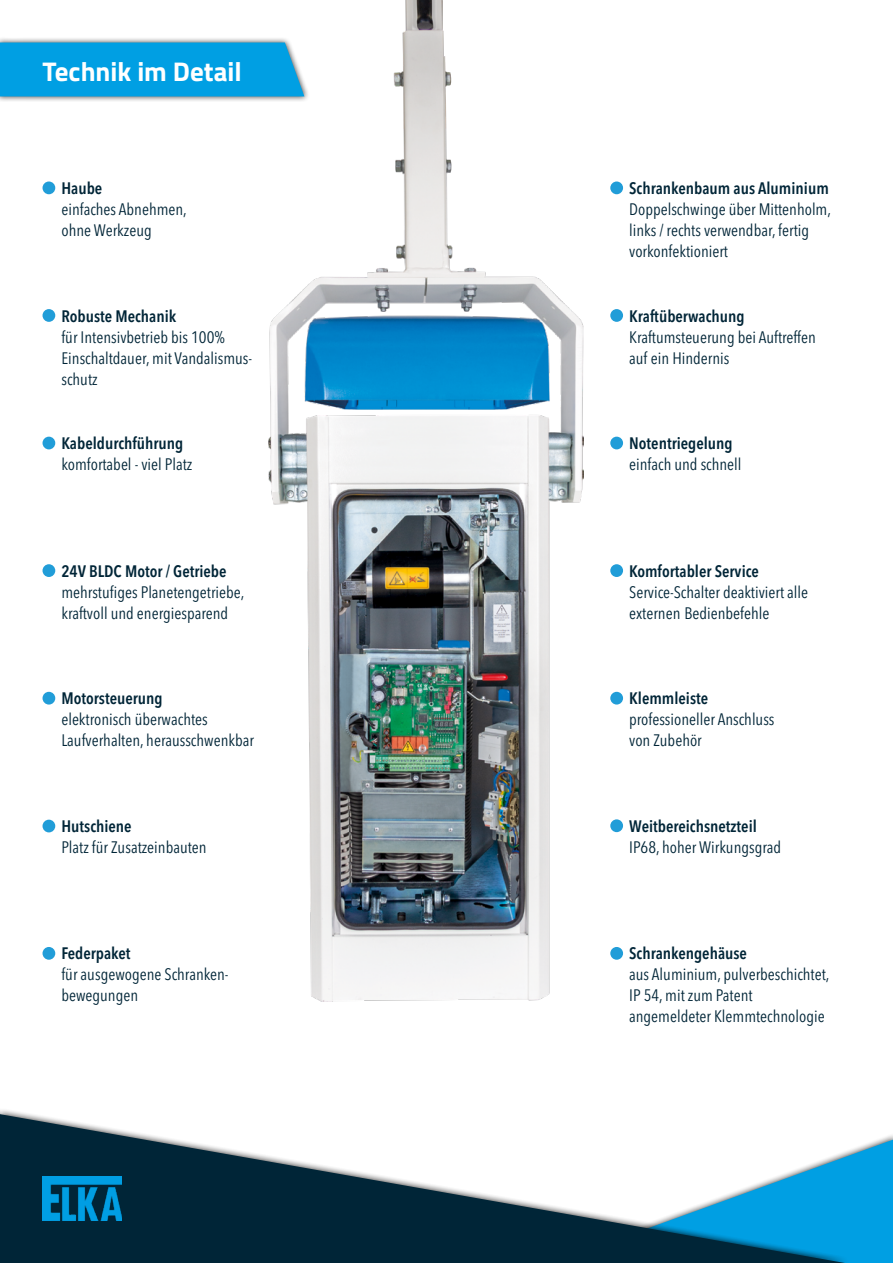
<style>
.page{position:relative;width:893px;height:1263px;background:#fff}
.page>*{position:absolute;margin:0;border:0;box-sizing:border-box;transform-origin:0 0}
.t1{font:700 27px "Titillium Web";color:#fff}
.t2{font:condensed 16.5px/21px "Avenir Next LT Pro";color:#002537}
.t3{font:600 condensed 16.5px "Avenir Next LT Pro";color:#002537}
</style>
<div class="page">
<img style="left:269px;top:0;width:314px;height:1001px">
<div style="left:0;top:37px;width:310px;height:65px;background:#000;opacity:.75"></div>
<div style="left:0;top:43px;width:304px;height:53px;background:#009fe3"></div>
<div style="left:43px;top:181px;width:12px;height:13px;background:#219dd8;border-radius:50%"></div>
<div style="left:43px;top:309px;width:12px;height:13px;background:#219dd8;border-radius:50%"></div>
<div style="left:43px;top:437px;width:12px;height:12px;background:#219dd8;border-radius:50%"></div>
<div style="left:43px;top:564px;width:12px;height:13px;background:#219dd8;border-radius:50%"></div>
<div style="left:43px;top:692px;width:12px;height:12px;background:#219dd8;border-radius:50%"></div>
<div style="left:43px;top:820px;width:12px;height:12px;background:#219dd8;border-radius:50%"></div>
<div style="left:43px;top:947px;width:12px;height:13px;background:#219dd8;border-radius:50%"></div>
<div style="left:610px;top:181px;width:13px;height:13px;background:#219dd8;border-radius:50%"></div>
<div style="left:610px;top:309px;width:13px;height:13px;background:#219dd8;border-radius:50%"></div>
<div style="left:610px;top:437px;width:13px;height:12px;background:#219dd8;border-radius:50%"></div>
<div style="left:610px;top:564px;width:13px;height:13px;background:#219dd8;border-radius:50%"></div>
<div style="left:610px;top:692px;width:13px;height:12px;background:#219dd8;border-radius:50%"></div>
<div style="left:610px;top:819px;width:13px;height:13px;background:#219dd8;border-radius:50%"></div>
<div style="left:610px;top:947px;width:13px;height:13px;background:#219dd8;border-radius:50%"></div>
<svg style="left:849px;top:1139px;width:44px;height:124px;background:#0fa3e2"></svg>
<svg style="left:0;top:1114px;width:845px;height:149px"></svg>
<img style="left:43px;top:1176px;width:79px;height:44px">
<h1 class="t1" style="left:43px;top:51px;width:201px">Technik im Detail</h1>
<p class="t3" style="left:61px;top:178px;width:42px">Haube</p>
<p class="t2" style="left:61px;top:199px;width:127px">einfaches Abnehmen, ohne Werkzeug</p>
<p class="t3" style="left:61px;top:306px;width:116px">Robuste Mechanik</p>
<p class="t2" style="left:61px;top:326px;width:192px">für Intensivbetrieb bis 100%<br>Einschaltdauer, mit Vandalismus&shy;schutz</p>
<p class="t3" style="left:61px;top:433px;width:123px">Kabeldurchführung</p>
<p class="t2" style="left:61px;top:454px;width:133px">komfortabel - viel Platz</p>
<p class="t3" style="left:61px;top:561px;width:167px">24V BLDC Motor / Getriebe</p>
<p class="t2" style="left:61px;top:581px;width:184px">mehrstufiges Planetengetriebe, kraftvoll und energiesparend</p>
<p class="t3" style="left:61px;top:688px;width:103px">Motorsteuerung</p>
<p class="t2" style="left:61px;top:709px;width:194px">elektronisch überwachtes<br>Laufverhalten, herausschwenkbar</p>
<p class="t3" style="left:61px;top:816px;width:72px">Hutschiene</p>
<p class="t2" style="left:61px;top:836px;width:147px">Platz für Zusatzeinbauten</p>
<p class="t3" style="left:61px;top:943px;width:71px">Federpaket</p>
<p class="t2" style="left:61px;top:964px;width:169px">für ausgewogene Schranken&shy;bewegungen</p>
<p class="t3" style="left:629px;top:178px;width:201px">Schrankenbaum aus Aluminium</p>
<p class="t2" style="left:629px;top:199px;width:203px">Doppelschwinge über Mittenholm, links / rechts verwendbar, fertig vorkonfektioniert</p>
<p class="t3" style="left:629px;top:306px;width:117px">Kraftüberwachung</p>
<p class="t2" style="left:629px;top:326px;width:188px">Kraftumsteuerung bei Auftreffen auf ein Hindernis</p>
<p class="t3" style="left:629px;top:433px;width:105px">Notentriegelung</p>
<p class="t2" style="left:629px;top:454px;width:114px">einfach und schnell</p>
<p class="t3" style="left:629px;top:561px;width:131px">Komfortabler Service</p>
<p class="t2" style="left:629px;top:581px;width:180px">Service-Schalter deaktiviert alle externen Bedienbefehle</p>
<p class="t3" style="left:629px;top:688px;width:81px">Klemmleiste</p>
<p class="t2" style="left:629px;top:709px;width:147px">professioneller Anschluss von Zubehör</p>
<p class="t3" style="left:629px;top:816px;width:129px">Weitbereichsnetzteil</p>
<p class="t2" style="left:629px;top:836px;width:154px">IP68, hoher Wirkungsgrad</p>
<p class="t3" style="left:629px;top:943px;width:119px">Schrankengehäuse</p>
<p class="t2" style="left:629px;top:964px;width:202px">aus Aluminium, pulverbeschichtet,<br>IP 54, mit zum Patent angemeldeter Klemmtechnologie</p>
</div>
